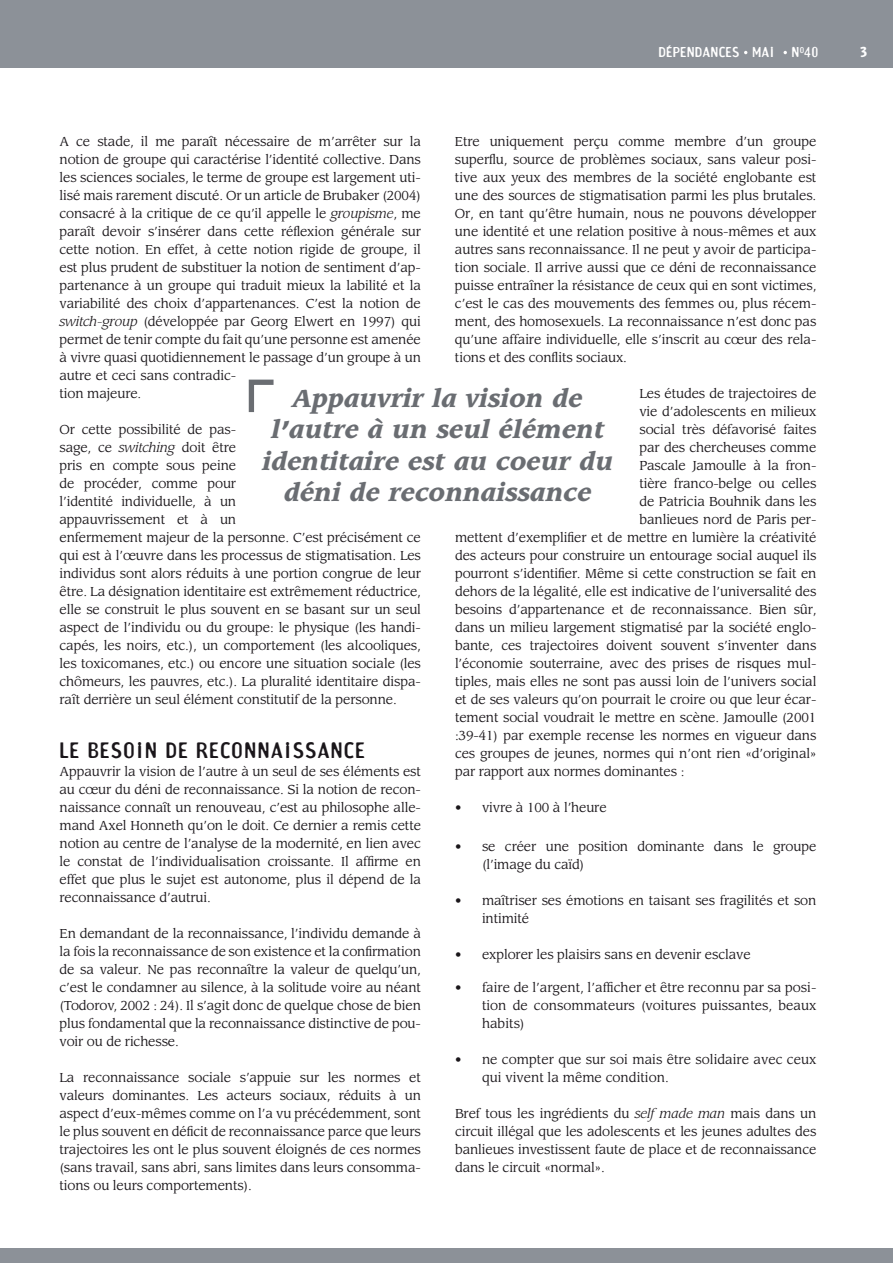
<style>
.page{position:relative;width:893px;height:1263px;background:#fff}
.page>*{position:absolute;margin:0;border:0;box-sizing:border-box;transform-origin:0 0}
.t1{font:italic 900 24px/31.5px "Leawood";color:#6a6d72;text-align:center}
.t2{font:21px "Amoebia Sans";letter-spacing:.05em;color:#1a161a}
.t3{font:13.5px "Amoebia Sans";color:#fff}
.t4{font:700 13.5px "Amoebia";color:#fff}
.t5{font:12.75px/18px "Leawood";letter-spacing:-.01em;color:#1a161a;text-align:justify}
.s1{font-style:italic}
</style>
<div class="page">
<div style="left:0;top:0;width:893px;height:68px;background:#8c9198"></div>
<div style="left:0;top:1249px;width:893px;height:14px;background:#8c9198"></div>
<svg style="left:783px;top:51px;width:4px;height:3px"></svg>
<svg style="left:248px;top:379px;width:26px;height:34px"></svg>
<p class="t3" style="left:658px;top:44px;width:9px">DÉPENDANCES</p>
<p class="t3" style="left:752px;top:44px;width:24px">mai</p>
<p class="t3" style="left:791px;top:44px;width:28px">N<sup>O</sup>40</p>
<p class="t4" style="left:861px;top:45px;width:8px">3</p>
<p class="t5" style="left:60px;top:132px;width:363px;text-align:left">A ce stade, il me paraît nécessaire de m’arrêter sur la notion de groupe qui caractérise l’identité collective. Dans les sciences sociales, le terme de groupe est largement uti&shy;lisé mais rarement discuté. Or un article de Brubaker (2004) consacré à la critique de ce qu’il appelle le <span class="s1">groupisme</span>, me paraît devoir s’insérer dans cette réflexion générale sur cette notion. En effet, à cette notion rigide de groupe, il est plus prudent de substituer la notion de sentiment d’ap&shy;partenance à un groupe qui traduit mieux la labilité et la variabilité des choix d’appartenances. C’est la notion de <span class="s1">switch-group</span> (développée par Georg Elwert en 1997) qui permet de tenir compte du fait qu’une personne est amenée à vivre quasi quotidiennement le passage d’un groupe à un autre et ceci sans contradic-<br>tion majeure.</p>
<p class="t5" style="left:60px;top:420px;width:363px;text-align:left">Or cette possibilité de pas-<br>sage, ce <span class="s1">switching</span> doit être<br>pris en compte sous peine<br>de procéder, comme pour<br>l’identité individuelle, à un<br>appauvrissement et à un<br>enfermement majeur de la personne. C’est précisément ce qui est à l’œuvre dans les processus de stigmatisation. Les individus sont alors réduits à une portion congrue de leur être. La désignation identitaire est extrêmement réductrice, elle se construit le plus souvent en se basant sur un seul aspect de l’individu ou du groupe: le physique (les handi&shy;capés, les noirs, etc.), un comportement (les alcooliques, les toxicomanes, etc.) ou encore une situation sociale (les chômeurs, les pauvres, etc.). La pluralité identitaire dispa&shy;raît derrière un seul élément constitutif de la personne.</p>
<h2 class="t2" style="left:60px;top:738px;width:307px">Le besoin de reconnaissance</h2>
<p class="t5" style="left:60px;top:762px;width:363px">Appauvrir la vision de l’autre à un seul de ses éléments est au cœur du déni de reconnaissance. Si la notion de recon&shy;naissance connaît un renouveau, c’est au philosophe alle&shy;mand Axel Honneth qu’on le doit. Ce dernier a remis cette notion au centre de l’analyse de la modernité, en lien avec le constat de l’individualisation croissante. Il affirme en effet que plus le sujet est autonome, plus il dépend de la reconnaissance d’autrui.</p>
<p class="t5" style="left:60px;top:924px;width:363px">En demandant de la reconnaissance, l’individu demande à la fois la reconnaissance de son existence et la confirmation de sa valeur. Ne pas reconnaître la valeur de quelqu’un, c’est le condamner au silence, à la solitude voire au néant (Todorov, 2002 : 24). Il s’agit donc de quelque chose de bien plus fondamental que la reconnaissance distinctive de pou&shy;voir ou de richesse.</p>
<p class="t5" style="left:60px;top:1068px;width:363px">La reconnaissance sociale s’appuie sur les normes et valeurs dominantes. Les acteurs sociaux, réduits à un aspect d’eux-mêmes comme on l’a vu précédemment, sont le plus souvent en déficit de reconnaissance parce que leurs trajectoires les ont le plus souvent éloignés de ces normes (sans travail, sans abri, sans limites dans leurs consomma&shy;tions ou leurs comportements).</p>
<p class="t5" style="left:455px;top:132px;width:363px">Etre uniquement perçu comme membre d’un groupe superflu, source de problèmes sociaux, sans valeur posi&shy;tive aux yeux des membres de la société englobante est une des sources de stigmatisation parmi les plus brutales.<br>Or, en tant qu’être humain, nous ne pouvons développer une identité et une relation positive à nous-mêmes et aux autres sans reconnaissance. Il ne peut y avoir de participa&shy;tion sociale. Il arrive aussi que ce déni de reconnaissance puisse entraîner la résistance de ceux qui en sont victimes, c’est le cas des mouvements des femmes ou, plus récem&shy;ment, des homosexuels. La reconnaissance n’est donc pas qu’une affaire individuelle, elle s’inscrit au cœur des rela&shy;tions et des conflits sociaux.</p>
<p class="t5" style="left:639px;top:384px;width:178px">Les études de trajectoires de</p>
<p class="t5" style="left:639px;top:402px;width:178px">vie d’adolescents en milieux</p>
<p class="t5" style="left:639px;top:420px;width:178px">social très défavorisé faites</p>
<p class="t5" style="left:639px;top:438px;width:178px">par des chercheuses comme</p>
<p class="t5" style="left:639px;top:456px;width:178px">Pascale Jamoulle à la fron-</p>
<p class="t5" style="left:639px;top:474px;width:178px">tière franco-belge ou celles</p>
<p class="t5" style="left:639px;top:492px;width:178px">de Patricia Bouhnik dans les</p>
<p class="t5" style="left:639px;top:510px;width:178px">banlieues nord de Paris per-</p>
<p class="t5" style="left:455px;top:528px;width:363px">mettent d’exemplifier et de mettre en lumière la créativité</p>
<p class="t5" style="left:455px;top:546px;width:363px">des acteurs pour construire un entourage social auquel ils</p>
<p class="t5" style="left:455px;top:564px;width:363px">pourront s’identifier. Même si cette construction se fait en</p>
<p class="t5" style="left:455px;top:582px;width:363px">dehors de la légalité, elle est indicative de l’universalité des</p>
<p class="t5" style="left:455px;top:600px;width:363px">besoins d’appartenance et de reconnaissance. Bien sûr,</p>
<p class="t5" style="left:455px;top:618px;width:363px">dans un milieu largement stigmatisé par la société englo-</p>
<p class="t5" style="left:455px;top:636px;width:363px">bante, ces trajectoires doivent souvent s’inventer dans</p>
<p class="t5" style="left:455px;top:654px;width:363px">l’économie souterraine, avec des prises de risques mul-</p>
<p class="t5" style="left:455px;top:672px;width:363px">tiples, mais elles ne sont pas aussi loin de l’univers social</p>
<p class="t5" style="left:455px;top:690px;width:363px">et de ses valeurs qu’on pourrait le croire ou que leur écar-</p>
<p class="t5" style="left:455px;top:708px;width:363px">tement social voudrait le mettre en scène. Jamoulle (2001</p>
<p class="t5" style="left:455px;top:726px;width:363px">:39-41) par exemple recense les normes en vigueur dans</p>
<p class="t5" style="left:455px;top:744px;width:363px">ces groupes de jeunes, normes qui n’ont rien «d’original»</p>
<p class="t5" style="left:455px;top:762px;width:231px">par rapport aux normes dominantes :</p>
<p class="t5" style="left:455px;top:798px;width:153px">• vivre à 100 à l’heure</p>
<p class="t5" style="left:482px;top:837px;width:336px;text-indent:-27px">• se créer une position dominante dans le groupe (l’image du caïd)</p>
<p class="t5" style="left:482px;top:891px;width:336px;text-indent:-27px">• maîtriser ses émotions en taisant ses fragilités et son intimité</p>
<p class="t5" style="left:455px;top:945px;width:297px">• explorer les plaisirs sans en devenir esclave</p>
<p class="t5" style="left:482px;top:978px;width:336px;text-indent:-27px">• faire de l’argent, l’afficher et être reconnu par sa posi&shy;tion de consommateurs (voitures puissantes, beaux habits)</p>
<p class="t5" style="left:482px;top:1050px;width:336px;text-indent:-27px">• ne compter que sur soi mais être solidaire avec ceux qui vivent la même condition.</p>
<p class="t5" style="left:455px;top:1105px;width:363px">Bref tous les ingrédients du <span class="s1">self made man</span> mais dans un circuit illégal que les adolescents et les jeunes adultes des banlieues investissent faute de place et de reconnaissance dans le circuit «normal».</p>
<h1 class="t1" style="left:262px;top:383px;width:352px">Appauvrir la vision de l’autre à un seul élément identitaire est au coeur du déni de reconnaissance</h1>
</div>
